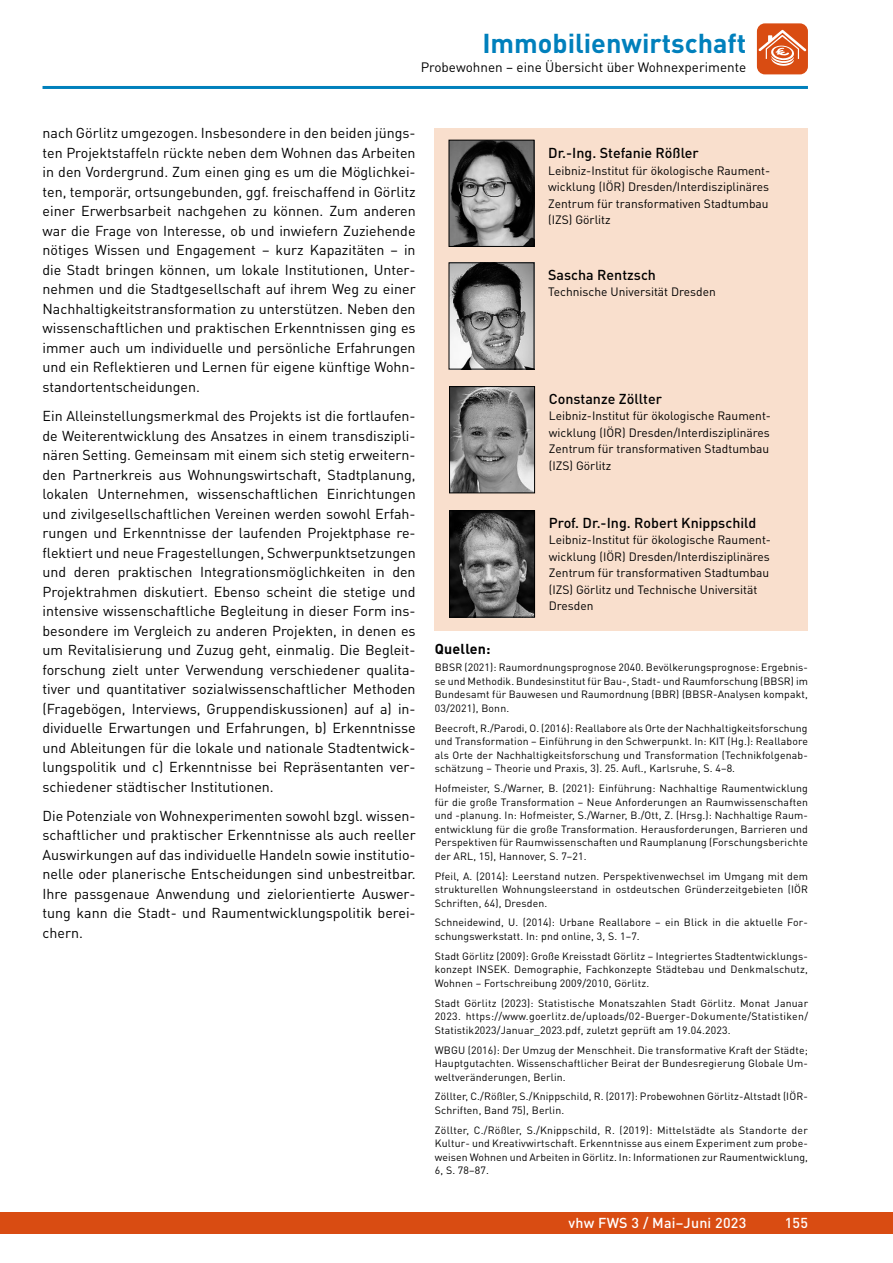
<style>
.page{position:relative;width:893px;height:1263px;background:#fff}
.page>*{position:absolute;margin:0;border:0;box-sizing:border-box;transform-origin:0 0}
.t1{font:700 27px "DIN Pro";color:#0080bc}
.t2{font:14.25px/19.5px "DIN Pro";color:#000;text-align:justify}
.t3{font:500 14.25px "DIN Pro";color:#000}
.t4{font:500 14.25px "DIN Pro";letter-spacing:.015em;color:#fff}
.t5{font:700 14.25px "DIN Pro";letter-spacing:.015em;color:#000}
.t6{font:13.5px "DIN Pro";color:#000}
.t7{font:12px/16.5px "DIN Pro";color:#000}
.t8{font:10.5px/13.5px "DIN Pro";letter-spacing:.015em;color:#000;text-align:justify}
</style>
<div class="page">
<div style="left:0;top:1212px;width:893px;height:21px;background:#d94c12"></div>
<hr style="left:43px;top:86px;width:765px;height:3px;background:#0080bc">
<div style="left:757px;top:23px;width:51px;height:51px;background:#d94c12;border-radius:8px"></div>
<svg style="left:758px;top:30px;width:48px;height:36px"></svg>
<div style="left:435px;top:128px;width:373px;height:503px;background:#f9dfcd"></div>
<img style="left:451px;top:264px;width:81px;height:103px">
<div style="left:449px;top:262px;width:85px;height:107px;border:1px solid #000"></div>
<img style="left:451px;top:142px;width:81px;height:103px">
<div style="left:449px;top:140px;width:85px;height:107px;border:1px solid #000"></div>
<img style="left:451px;top:388px;width:82px;height:103px">
<div style="left:449px;top:386px;width:86px;height:107px;border:1px solid #000"></div>
<img style="left:451px;top:512px;width:82px;height:103px">
<div style="left:449px;top:510px;width:86px;height:107px;border:1px solid #000"></div>
<h1 class="t1" style="left:482px;top:25px;width:265px">Immobilienwirtschaft</h1>
<p class="t6" style="left:421px;top:58px;width:327px">Probewohnen – eine Übersicht über Wohnexperimente</p>
<p class="t2" style="left:43px;top:123px;width:375px">nach Görlitz umgezogen. Insbesondere in den beiden jüngs&shy;ten Projektstaffeln rückte neben dem Wohnen das Arbeiten in den Vordergrund. Zum einen ging es um die Möglichkei&shy;ten, temporär, ortsungebunden, ggf. freischaffend in Görlitz einer Erwerbsarbeit nachgehen zu können. Zum anderen war die Frage von Interesse, ob und inwiefern Zuziehende nötiges Wissen und Engagement – kurz Kapazitäten – in die Stadt bringen können, um lokale Institutionen, Unter&shy;nehmen und die Stadtgesellschaft auf ihrem Weg zu einer Nachhaltigkeitstransformation zu unterstützen. Neben den wissenschaftlichen und praktischen Erkenntnissen ging es immer auch um individuelle und persönliche Erfahrungen und ein Reflektieren und Lernen für eigene künftige Wohn&shy;standortentscheidungen.</p>
<p class="t2" style="left:43px;top:406px;width:375px">Ein Alleinstellungsmerkmal des Projekts ist die fortlaufen&shy;de Weiterentwicklung des Ansatzes in einem transdiszipli&shy;nären Setting. Gemeinsam mit einem sich stetig erweitern&shy;den Partnerkreis aus Wohnungswirtschaft, Stadtplanung, lokalen Unternehmen, wissenschaftlichen Einrichtungen und zivilgesellschaftlichen Vereinen werden sowohl Erfah&shy;rungen und Erkenntnisse der laufenden Projektphase re&shy;flektiert und neue Fragestellungen, Schwerpunktsetzungen und deren praktischen Integrationsmöglichkeiten in den Projektrahmen diskutiert. Ebenso scheint die stetige und intensive wissenschaftliche Begleitung in dieser Form ins&shy;besondere im Vergleich zu anderen Projekten, in denen es um Revitalisierung und Zuzug geht, einmalig. Die Begleit&shy;forschung zielt unter Verwendung verschiedener qualita&shy;tiver und quantitativer sozialwissenschaftlicher Methoden (Fragebögen, Interviews, Gruppendiskussionen) auf a) in&shy;dividuelle Erwartungen und Erfahrungen, b) Erkenntnisse und Ableitungen für die lokale und nationale Stadtentwick&shy;lungspolitik und c) Erkenntnisse bei Repräsentanten ver&shy;schiedener städtischer Institutionen.</p>
<p class="t2" style="left:43px;top:805px;width:375px">Die Potenziale von Wohnexperimenten sowohl bzgl. wissen&shy;schaftlicher und praktischer Erkenntnisse als auch reeller Auswirkungen auf das individuelle Handeln sowie institutio&shy;nelle oder planerische Entscheidungen sind unbestreitbar.<br>Ihre passgenaue Anwendung und zielorientierte Auswer&shy;tung kann die Stadt- und Raumentwicklungspolitik berei&shy;chern.</p>
<p class="t3" style="left:548px;top:143px;width:152px">Dr.-Ing. Stefanie Rößler</p>
<p class="t7" style="left:548px;top:162px;width:224px">Leibniz-Institut für ökologische Raument&shy;wicklung (IÖR) Dresden/Interdisziplinäres Zentrum für transformativen Stadtumbau (IZS) Görlitz</p>
<p class="t3" style="left:548px;top:265px;width:109px">Sascha Rentzsch</p>
<p class="t7" style="left:548px;top:283px;width:169px">Technische Universität Dresden</p>
<p class="t3" style="left:549px;top:389px;width:115px">Constanze Zöllter</p>
<p class="t7" style="left:549px;top:407px;width:224px">Leibniz-Institut für ökologische Raument&shy;wicklung (IÖR) Dresden/Interdisziplinäres Zentrum für transformativen Stadtumbau (IZS) Görlitz</p>
<p class="t3" style="left:549px;top:513px;width:209px">Prof. Dr.-Ing. Robert Knippschild</p>
<p class="t7" style="left:549px;top:531px;width:224px">Leibniz-Institut für ökologische Raument&shy;wicklung (IÖR) Dresden/Interdisziplinäres Zentrum für transformativen Stadtumbau (IZS) Görlitz und Technische Universität Dresden</p>
<p class="t5" style="left:435px;top:639px;width:57px">Quellen:</p>
<p class="t8" style="left:435px;top:660px;width:375px">BBSR (2021): Raumordnungsprognose 2040. Bevölkerungsprognose: Ergebnis&shy;se und Methodik. Bundesinstitut für Bau-, Stadt- und Raumforschung (BBSR) im Bundesamt für Bauwesen und Raumordnung (BBR) (BBSR-Analysen kompakt, 03/2021), Bonn.</p>
<p class="t8" style="left:435px;top:721px;width:375px">Beecroft, R./Parodi, O. (2016): Reallabore als Orte der Nachhaltigkeitsforschung und Transformation – Einführung in den Schwerpunkt. In: KIT (Hg.): Reallabore als Orte der Nachhaltigkeitsforschung und Transformation (Technikfolgenab&shy;schätzung – Theorie und Praxis, 3). 25. Aufl., Karlsruhe, S. 4–8.</p>
<p class="t8" style="left:435px;top:781px;width:375px">Hofmeister, S./Warner, B. (2021): Einführung: Nachhaltige Raumentwicklung für die große Transformation – Neue Anforderungen an Raumwissenschaften und -planung. In: Hofmeister, S./Warner, B./Ott, Z. (Hrsg.): Nachhaltige Raum&shy;entwicklung für die große Transformation. Herausforderungen, Barrieren und Perspektiven für Raumwissenschaften und Raumplanung (Forschungsberichte der ARL, 15), Hannover, S. 7–21.</p>
<p class="t8" style="left:435px;top:868px;width:375px">Pfeil, A. (2014): Leerstand nutzen. Perspektivenwechsel im Umgang mit dem strukturellen Wohnungsleerstand in ostdeutschen Gründerzeitgebieten (IÖR Schriften, 64), Dresden.</p>
<p class="t8" style="left:435px;top:915px;width:375px">Schneidewind, U. (2014): Urbane Reallabore – ein Blick in die aktuelle For&shy;schungswerkstatt. In: pnd online, 3, S. 1–7.</p>
<p class="t8" style="left:435px;top:949px;width:375px">Stadt Görlitz (2009): Große Kreisstadt Görlitz – Integriertes Stadtentwicklungs&shy;konzept INSEK. Demographie, Fachkonzepte Städtebau und Denkmalschutz, Wohnen – Fortschreibung 2009/2010, Görlitz.</p>
<p class="t8" style="left:435px;top:996px;width:375px">Stadt Görlitz (2023): Statistische Monatszahlen Stadt Görlitz. Monat Januar 2023. https://www.goerlitz.de/uploads/02-Buerger-Dokumente/Statistiken/ Statistik2023/Januar_2023.pdf, zuletzt geprüft am 19.04.2023.</p>
<p class="t8" style="left:435px;top:1042px;width:375px">WBGU (2016): Der Umzug der Menschheit. Die transformative Kraft der Städte; Hauptgutachten. Wissenschaftlicher Beirat der Bundesregierung Globale Um&shy;weltveränderungen, Berlin.</p>
<p class="t8" style="left:435px;top:1089px;width:375px">Zöllter, C./Rößler, S./Knippschild, R. (2017): Probewohnen Görlitz-Altstadt (IÖR-<br>Schriften, Band 75), Berlin.</p>
<p class="t8" style="left:435px;top:1123px;width:375px">Zöllter, C./Rößler, S./Knippschild, R. (2019): Mittelstädte als Standorte der Kultur- und Kreativwirtschaft. Erkenntnisse aus einem Experiment zum probe&shy;weisen Wohnen und Arbeiten in Görlitz. In: Informationen zur Raumentwicklung, 6, S. 78–87.</p>
<p class="t4" style="left:568px;top:1213px;width:179px">vhw FWS 3 / Mai–Juni 2023</p>
<p class="t4" style="left:785px;top:1213px;width:25px">155</p>
</div>
